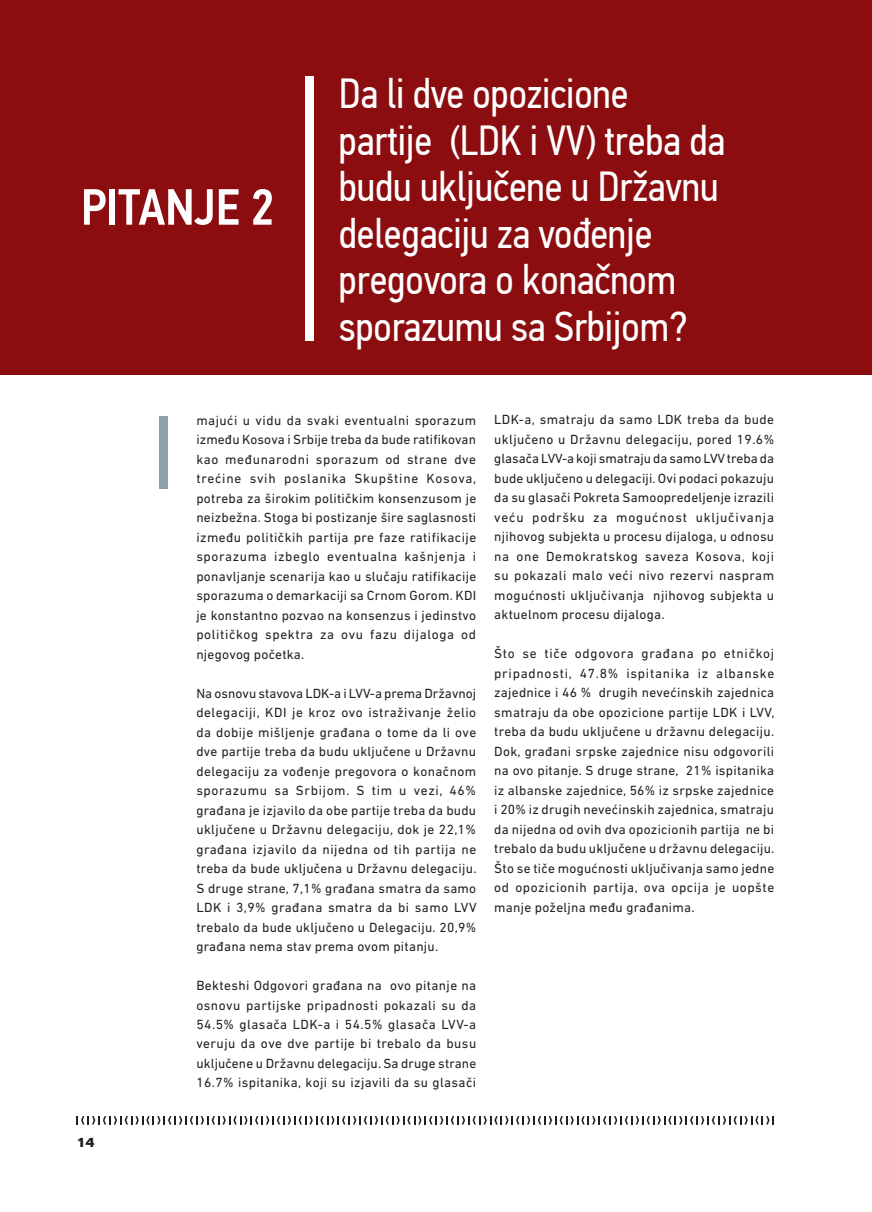
<style>
.page{position:relative;width:872px;height:1212px;background:#fff}
.page>*{position:absolute;margin:0;border:0;box-sizing:border-box;transform-origin:0 0}
.t1{font:103.95px "PF Din Text Cond Pro";color:#8fa0aa}
.t2{font:500 51px "PF Din Text Cond Pro";letter-spacing:-.005em;color:#fff}
.t3{font:42px/46.5px "PF Din Text Cond Pro";letter-spacing:-.005em;color:#fff}
.t4{font:13.5px/19.5px "DIN Next LT Pro";letter-spacing:.02em;color:#231f20;text-align:justify}
.t5{font:700 13.5px "Folio Std";color:#231f20}
</style>
<div class="page">
<svg style="left:77px;top:1116px;width:697px;height:8px"></svg>
<div style="left:0;top:0;width:872px;height:375px;background:#8b0d10"></div>
<div style="left:306px;top:77px;width:8px;height:264px;background:#fff"></div>
<h2 class="t2" style="left:81px;top:177px;width:195px">PITANJE 2</h2>
<h3 class="t3" style="left:339px;top:70px;width:388px">Da li dve opozicione partije (LDK i VV) treba da budu uključene u Državnu delegaciju za vođenje pregovora o konačnom sporazumu sa Srbijom?</h3>
<p class="t5" style="left:77px;top:1134px;width:20px">14</p>
<h1 class="t1" style="left:152px;top:391px;width:24px">I</h1>
<p class="t4" style="left:196px;top:410px;width:281px">majući u vidu da svaki eventualni sporazum između Kosova i Srbije treba da bude ratifikovan kao međunarodni sporazum od strane dve trećine svih poslanika Skupštine Kosova, potreba za širokim političkim konsenzusom je neizbežna. Stoga bi postizanje šire saglasnosti između političkih partija pre faze ratifikacije sporazuma izbeglo eventualna kašnjenja i ponavljanje scenarija kao u slučaju ratifikacije sporazuma o demarkaciji sa Crnom Gorom. KDI je konstantno pozvao na konsenzus i jedinstvo političkog spektra za ovu fazu dijaloga od njegovog početka.</p>
<p class="t4" style="left:196px;top:683px;width:282px">Na osnovu stavova LDK-a i LVV-a prema Državnoj delegaciji, KDI je kroz ovo istraživanje želio da dobije mišljenje građana o tome da li ove dve partije treba da budu uključene u Državnu delegaciju za vođenje pregovora o konačnom sporazumu sa Srbijom. S tim u vezi, 46% građana je izjavilo da obe partije treba da budu uključene u Državnu delegaciju, dok je 22,1% građana izjavilo da nijedna od tih partija ne treba da bude uključena u Državnu delegaciju.<br>S druge strane, 7,1% građana smatra da samo LDK i 3,9% građana smatra da bi samo LVV trebalo da bude uključeno u Delegaciju. 20,9% građana nema stav prema ovom pitanju.</p>
<p class="t4" style="left:196px;top:975px;width:281px">Bekteshi Odgovori građana na ovo pitanje na osnovu partijske pripadnosti pokazali su da 54.5% glasača LDK-a i 54.5% glasača LVV-a veruju da ove dve partije bi trebalo da busu uključene u Državnu delegaciju. Sa druge strane 16.7% ispitanika, koji su izjavili da su glasači</p>
<p class="t4" style="left:494px;top:410px;width:281px">LDK-a, smatraju da samo LDK treba da bude uključeno u Državnu delegaciju, pored 19.6% glasača LVV-a koji smatraju da samo LVV treba da bude uključeno u delegaciji. Ovi podaci pokazuju da su glasači Pokreta Samoopredeljenje izrazili veću podršku za mogućnost uključivanja njihovog subjekta u procesu dijaloga, u odnosu na one Demokratskog saveza Kosova, koji su pokazali malo veći nivo rezervi naspram mogućnosti uključivanja njihovog subjekta u aktuelnom procesu dijaloga.</p>
<p class="t4" style="left:494px;top:644px;width:282px">Što se tiče odgovora građana po etničkoj pripadnosti, 47.8% ispitanika iz albanske zajednice i 46 % drugih nevećinskih zajednica smatraju da obe opozicione partije LDK i LVV, treba da budu uključene u državnu delegaciju.<br>Dok, građani srpske zajednice nisu odgovorili na ovo pitanje. S druge strane, 21% ispitanika iz albanske zajednice, 56% iz srpske zajednice i 20% iz drugih nevećinskih zajednica, smatraju da nijedna od ovih dva opozicionih partija ne bi trebalo da budu uključene u državnu delegaciju.<br>Što se tiče mogućnosti uključivanja samo jedne od opozicionih partija, ova opcija je uopšte manje poželjna među građanima.</p>
</div>
